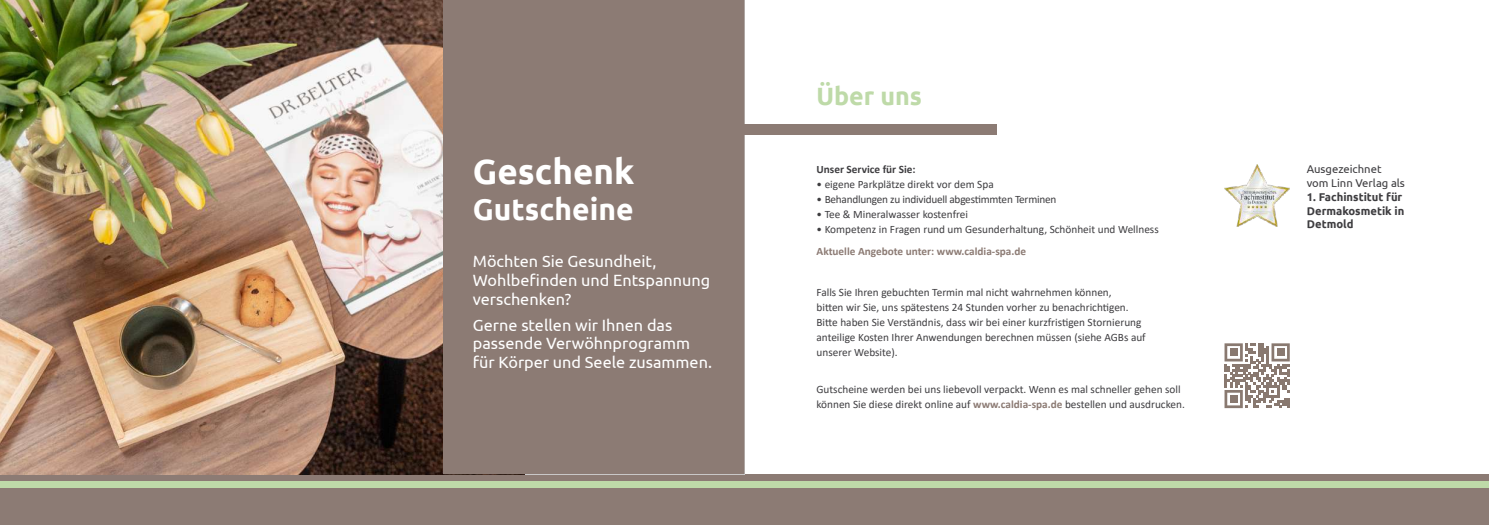
<style>
.page{position:relative;width:1489px;height:525px;background:#fff}
.page>*{position:absolute;margin:0;border:0;box-sizing:border-box;transform-origin:0 0}
.t1{font:700 35px "Ubuntu";color:#fff}
.t2{font:700 30px "Ubuntu";color:#fff}
.t3{font:700 25px "Ubuntu";color:#bedaa8}
.t4{font:16.25px/18.8px "Ubuntu";color:#fff}
.t5{font:11.25px/15px "Calibri";color:#3e3d40}
.t6{font:11.25px "Calibri";letter-spacing:-.02em;color:#3e3d40}
.t7{font:700 11.25px/13.8px "Ubuntu";color:#3e3d40}
.t8{font:700 11.25px "Calibri";color:#8c7b74}
.t9{font:11.25px/13.8px "Ubuntu";color:#3e3d40}
.t10{font:700 11.25px "Calibri";color:#3e3d40}
.s1{font-weight:700;color:#8c7b74}
</style>
<div class="page">
<div style="left:737px;top:487px;width:751px;height:37px;background:#8c7b74"></div>
<div style="left:737px;top:474px;width:751px;height:6px;background:#8c7b74"></div>
<div style="left:737px;top:480px;width:751px;height:7px;background:#bedaa8"></div>
<div style="left:0;top:487px;width:751px;height:37px;background:#8c7b74"></div>
<div style="left:0;top:474px;width:751px;height:6px;background:#8c7b74"></div>
<div style="left:0;top:480px;width:751px;height:7px;background:#bedaa8"></div>
<img style="left:0;top:0;width:443px;height:474px">
<div style="left:443px;top:0;width:301px;height:474px;background:#8c7b74"></div>
<div style="left:744px;top:124px;width:252px;height:10px;background:#8c7b74"></div>
<img style="left:1224px;top:164px;width:65px;height:62px">
<svg style="left:1224px;top:343px;width:65px;height:65px"></svg>
<div style="left:1229px;top:348px;width:8px;height:8px;background:#897970"></div>
<div style="left:1276px;top:348px;width:8px;height:8px;background:#897970"></div>
<div style="left:1229px;top:395px;width:8px;height:7px;background:#897970"></div>
<h1 class="t1" style="left:473px;top:150px;width:163px">Geschenk</h1>
<h2 class="t2" style="left:473px;top:191px;width:162px">Gutscheine</h2>
<h3 class="t4" style="left:473px;top:251px;width:239px">Möchten Sie Gesundheit,<br>Wohlbefinden und Entspannung verschenken?</h3>
<h3 class="t4" style="left:473px;top:315px;width:241px">Gerne stellen wir Ihnen das passende Verwöhnprogramm für Körper und Seele zusammen.</h3>
<h3 class="t3" style="left:816px;top:81px;width:107px">Über uns</h3>
<p class="t10" style="left:816px;top:161px;width:101px">Unser Service für Sie:</p>
<p class="t5" style="left:816px;top:176px;width:179px">• eigene Parkplätze direkt vor dem Spa</p>
<p class="t6" style="left:816px;top:191px;width:241px">• Behandlungen zu individuell abgestimmten Terminen</p>
<p class="t5" style="left:816px;top:206px;width:153px">• Tee &amp; Mineralwasser kostenfrei</p>
<p class="t5" style="left:816px;top:221px;width:344px">• Kompetenz in Fragen rund um Gesunderhaltung, Schönheit und Wellness</p>
<p class="t8" style="left:816px;top:243px;width:211px">Aktuelle Angebote unter: www.caldia-spa.de</p>
<p class="t5" style="left:816px;top:284px;width:331px">Falls Sie Ihren gebuchten Termin mal nicht wahrnehmen können,<br>bitten wir Sie, uns spätestens 24 Stunden vorher zu benachrichtigen.<br>Bitte haben Sie Verständnis, dass wir bei einer kurzfristigen Stornierung anteilige Kosten Ihrer Anwendungen berechnen müssen (siehe AGBs auf unserer Website).</p>
<p class="t5" style="left:816px;top:381px;width:370px">Gutscheine werden bei uns liebevoll verpackt. Wenn es mal schneller gehen soll können Sie diese direkt online auf <span class="s1">www.caldia-spa.de</span> bestellen und ausdrucken.</p>
<p class="t9" style="left:1306px;top:162px;width:100px">Ausgezeichnet vom Linn Verlag als</p>
<p class="t7" style="left:1306px;top:190px;width:99px">1. Fachinstitut für<br>Dermakosmetik in<br>Detmold</p>
</div>
